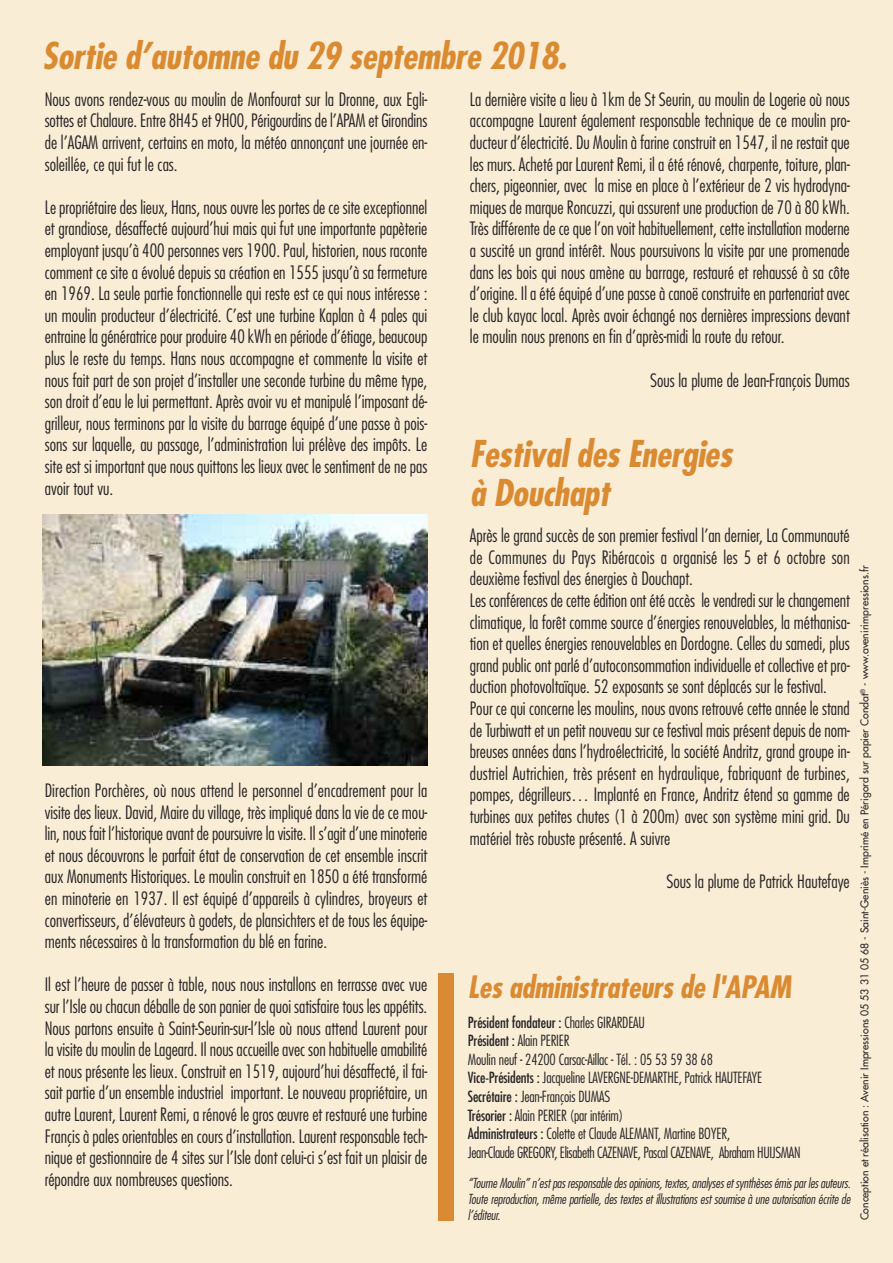
<style>
.page{position:relative;width:893px;height:1263px;background:#faedd6}
.page>*{position:absolute;margin:0;border:0;box-sizing:border-box;transform-origin:0 0}
.t1{font:italic 700 condensed 36px/38.7px "Futura";letter-spacing:-.01em;color:#da8b31}
.t2{font:italic 700 condensed 30px "Futura";letter-spacing:-.01em;color:#da8b31}
.t3{font:300 condensed 18px/21.6px "Futura";color:#272526;text-align:justify}
.t4{font:300 condensed 15px/18.6px "Futura";letter-spacing:-.01em;color:#272526}
.t5{font:italic 300 condensed 13.5px/16.2px "Futura";letter-spacing:-.01em;color:#272526;text-align:justify}
.t6{font:10.5px "Futura";color:#272526}
.s1{font-weight:400}
</style>
<div class="page">
<div style="left:439px;top:973px;width:15px;height:248px;background:#da8b31"></div>
<img style="left:43px;top:514px;width:384px;height:251px">
<h1 class="t1" style="left:42px;top:39px;width:526px">Sortie d’automne du 29 septembre 2018.</h1>
<p class="t3" style="left:45px;top:89px;width:384px">Nous avons rendez-vous au moulin de Monfourat sur la Dronne, aux Egli&shy;sottes et Chalaure. Entre 8H45 et 9H00, Périgourdins de l’APAM et Girondins de l’AGAM arrivent, certains en moto, la météo annonçant une journée en&shy;soleillée, ce qui fut le cas.</p>
<p class="t3" style="left:45px;top:197px;width:384px">Le propriétaire des lieux, Hans, nous ouvre les portes de ce site exceptionnel et grandiose, désaffecté aujourd’hui mais qui fut une importante papèterie employant jusqu’à 400 personnes vers 1900. Paul, historien, nous raconte comment ce site a évolué depuis sa création en 1555 jusqu’à sa fermeture en 1969. La seule partie fonctionnelle qui reste est ce qui nous intéresse : un moulin producteur d’électricité. C’est une turbine Kaplan à 4 pales qui entraine la génératrice pour produire 40 kWh en période d’étiage, beaucoup plus le reste du temps. Hans nous accompagne et commente la visite et nous fait part de son projet d’installer une seconde turbine du même type, son droit d’eau le lui permettant. Après avoir vu et manipulé l’imposant dé&shy;grilleur, nous terminons par la visite du barrage équipé d’une passe à pois&shy;sons sur laquelle, au passage, l’administration lui prélève des impôts. Le site est si important que nous quittons les lieux avec le sentiment de ne pas avoir tout vu.</p>
<p class="t3" style="left:45px;top:781px;width:384px">Direction Porchères, où nous attend le personnel d’encadrement pour la visite des lieux. David, Maire du village, très impliqué dans la vie de ce mou&shy;lin, nous fait l’historique avant de poursuivre la visite. Il s’agit d’une minoterie et nous découvrons le parfait état de conservation de cet ensemble inscrit aux Monuments Historiques. Le moulin construit en 1850 a été transformé en minoterie en 1937. Il est équipé d’appareils à cylindres, broyeurs et convertisseurs, d’élévateurs à godets, de plansichters et de tous les équipe&shy;ments nécessaires à la transformation du blé en farine.</p>
<p class="t3" style="left:45px;top:975px;width:384px">Il est l’heure de passer à table, nous nous installons en terrasse avec vue sur l’Isle ou chacun déballe de son panier de quoi satisfaire tous les appétits.<br>Nous partons ensuite à Saint-Seurin-sur-l’Isle où nous attend Laurent pour la visite du moulin de Lageard. Il nous accueille avec son habituelle amabilité et nous présente les lieux. Construit en 1519, aujourd’hui désaffecté, il fai&shy;sait partie d’un ensemble industriel important. Le nouveau propriétaire, un autre Laurent, Laurent Remi, a rénové le gros œuvre et restauré une turbine Françis à pales orientables en cours d’installation. Laurent responsable tech&shy;nique et gestionnaire de 4 sites sur l’Isle dont celui-ci s’est fait un plaisir de répondre aux nombreuses questions.</p>
<p class="t3" style="left:470px;top:89px;width:381px">La dernière visite a lieu à 1km de St Seurin, au moulin de Logerie où nous accompagne Laurent également responsable technique de ce moulin pro&shy;ducteur d’électricité. Du Moulin à farine construit en 1547, il ne restait que les murs. Acheté par Laurent Remi, il a été rénové, charpente, toiture, plan&shy;chers, pigeonnier, avec la mise en place à l’extérieur de 2 vis hydrodyna&shy;miques de marque Roncuzzi, qui assurent une production de 70 à 80 kWh.<br>Très différente de ce que l’on voit habituellement, cette installation moderne a suscité un grand intérêt. Nous poursuivons la visite par une promenade dans les bois qui nous amène au barrage, restauré et rehaussé à sa côte d’origine. Il a été équipé d’une passe à canoë construite en partenariat avec le club kayac local. Après avoir échangé nos dernières impressions devant le moulin nous prenons en fin d’après-midi la route du retour.</p>
<p class="t3" style="left:650px;top:370px;width:201px">Sous la plume de Jean-François Dumas</p>
<h1 class="t1" style="left:470px;top:437px;width:264px">Festival des Energies à Douchapt</h1>
<p class="t3" style="left:470px;top:526px;width:381px;text-align:left">Après le grand succès de son premier festival l’an dernier, La Communauté de Communes du Pays Ribéracois a organisé les 5 et 6 octobre son deuxième festival des énergies à Douchapt.<br>Les conférences de cette édition ont été accès le vendredi sur le changement climatique, la forêt comme source d’énergies renouvelables, la méthanisa&shy;tion et quelles énergies renouvelables en Dordogne. Celles du samedi, plus grand public ont parlé d’autoconsommation individuelle et collective et pro&shy;duction photovoltaïque. 52 exposants se sont déplacés sur le festival.<br>Pour ce qui concerne les moulins, nous avons retrouvé cette année le stand de Turbiwatt et un petit nouveau sur ce festival mais présent depuis de nom&shy;breuses années dans l’hydroélectricité, la société Andritz, grand groupe in&shy;dustriel Autrichien, très présent en hydraulique, fabriquant de turbines, pompes, dégrilleurs… Implanté en France, Andritz étend sa gamme de turbines aux petites chutes (1 à 200m) avec son système mini grid. Du matériel très robuste présenté. A suivre</p>
<p class="t3" style="left:666px;top:871px;width:185px">Sous la plume de Patrick Hautefaye</p>
<h2 class="t2" style="left:468px;top:974px;width:325px">Les administrateurs de l'APAM</h2>
<p class="t4" style="left:468px;top:1014px;width:334px"><span class="s1">Président fondateur :</span> Charles GIRARDEAU<br><span class="s1">Président :</span> Alain PERIER<br>Moulin neuf - 24200 Carsac-Aillac - Tél. : 05 53 59 38 68<br><span class="s1">Vice-Présidents :</span> Jacqueline LAVERGNE-DEMARTHE, Patrick HAUTEFAYE <span class="s1">Secrétaire :</span> Jean-François DUMAS<br><span class="s1">Trésorier :</span> Alain PERIER (par intérim)<br><span class="s1">Administrateurs :</span> Colette et Claude ALEMANT, Martine BOYER,<br>Jean-Claude GREGORY, Elisabeth CAZENAVE, Pascal CAZENAVE, Abraham HUIJSMAN</p>
<p class="t5" style="left:468px;top:1176px;width:384px">“Tourne Moulin” n’est pas responsable des opinions, textes, analyses et synthèses émis par les auteurs.<br>Toute reproduction, même partielle, des textes et illustrations est soumise à une autorisation écrite de l’éditeur.</p>
<p class="t6" style="left:859px;top:1220px;width:656px;rotate:-90deg">Conception et réalisation : Avenir Impressions 05 53 31 05 68 - Saint-Geniès - Imprimé en Périgord sur papier Conda <sup>®</sup>t - www.avenirimpressions.fr</p>
</div>
